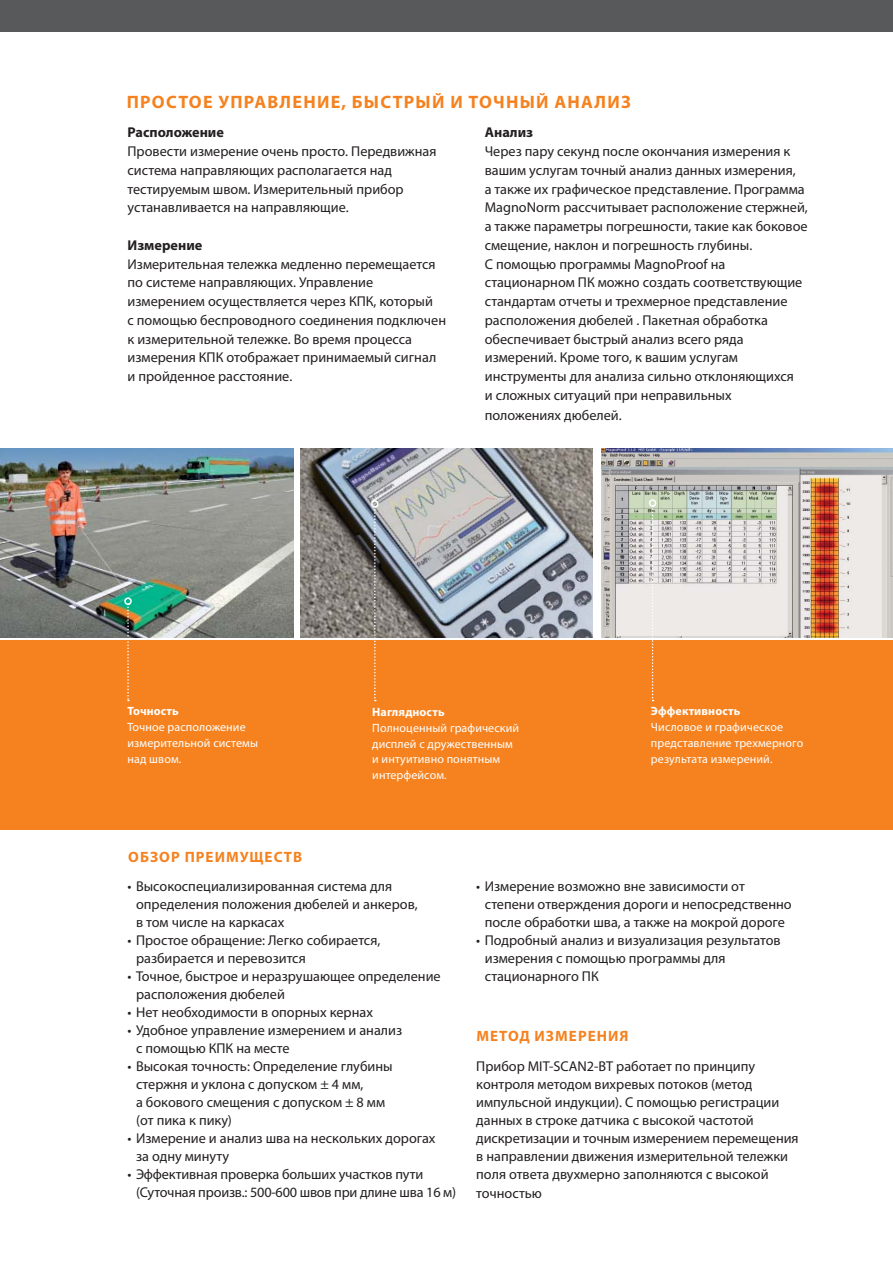
<style>
.page{position:relative;width:893px;height:1263px;background:#fff}
.page>*{position:absolute;margin:0;border:0;box-sizing:border-box;transform-origin:0 0}
.t1{font:700 18px "Myriad Pro";letter-spacing:.07em;color:#f5821f}
.t2{font:700 15px "Myriad Pro";letter-spacing:.07em;color:#f5821f}
.t3{font:14.25px/18.8px "Myriad Pro";color:#231f20}
.t4{font:700 14.25px "Myriad Pro";color:#231f20}
.t5{font:12px/15.8px "Myriad Pro";letter-spacing:.01em;color:#fff}
.t6{font:700 12px "Myriad Pro";letter-spacing:.01em;color:#fff}
</style>
<div class="page">
<img style="left:0;top:449px;width:293px;height:189px">
<div style="left:0;top:640px;width:893px;height:189px;background:#f5821f"></div>
<img style="left:601px;top:449px;width:292px;height:189px">
<img style="left:300px;top:449px;width:292px;height:189px">
<svg style="left:127px;top:605px;width:2px;height:96px"></svg>
<div style="left:124px;top:597px;width:8px;height:8px;border:2px solid #fff;border-radius:50%"></div>
<svg style="left:374px;top:508px;width:2px;height:193px"></svg>
<div style="left:371px;top:500px;width:8px;height:8px;border:2px solid #fff;border-radius:50%"></div>
<svg style="left:652px;top:507px;width:1px;height:194px"></svg>
<div style="left:649px;top:499px;width:7px;height:8px;border:2px solid #fff;border-radius:50%"></div>
<div style="left:0;top:0;width:893px;height:32px;background:#58595b"></div>
<p class="t1" style="left:127px;top:95px;width:506px">ПРОСТОЕ УПРАВЛЕНИЕ, БЫСТРЫЙ И ТОЧНЫЙ АНАЛИЗ</p>
<p class="t4" style="left:128px;top:127px;width:98px">Расположение</p>
<p class="t3" style="left:128px;top:143px;width:311px">Провести измерение очень просто. Передвижная система направляющих располагается над тестируемым швом. Измерительный прибор устанавливается на направляющие.</p>
<p class="t4" style="left:128px;top:240px;width:76px">Измерение</p>
<p class="t3" style="left:128px;top:256px;width:320px">Измерительная тележка медленно перемещается по системе направляющих. Управление измерением осуществляется через КПК, который<br>с помощью беспроводного соединения подключен к измерительной тележке. Во время процесса измерения КПК отображает принимаемый сигнал и пройденное расстояние.</p>
<p class="t4" style="left:485px;top:127px;width:50px">Анализ</p>
<p class="t3" style="left:485px;top:143px;width:325px">Через пару секунд после окончания измерения к вашим услугам точный анализ данных измерения,<br>а также их графическое представление. Программа MagnoNorm рассчитывает расположение стержней, а также параметры погрешности, такие как боковое смещение, наклон и погрешность глубины.<br>С помощью программы MagnoProof на стационарном ПК можно создать соответствующие стандартам отчеты и трехмерное представление расположения дюбелей . Пакетная обработка обеспечивает быстрый анализ всего ряда измерений. Кроме того, к вашим услугам инструменты для анализа сильно отклоняющихся<br>и сложных ситуаций при неправильных</p>
<p class="t3" style="left:485px;top:407px;width:139px">положениях дюбелей.</p>
<p class="t6" style="left:128px;top:707px;width:53px">Точность</p>
<p class="t5" style="left:128px;top:720px;width:132px">Точное расположение измерительной системы над швом.</p>
<p class="t6" style="left:372px;top:708px;width:74px">Наглядность</p>
<p class="t5" style="left:372px;top:721px;width:148px">Полноценный графический дисплей с дружественным и интуитивно понятным интерфейсом.</p>
<p class="t6" style="left:651px;top:707px;width:91px">Эффективность</p>
<p class="t5" style="left:651px;top:720px;width:154px">Числовое и графическое представление трехмерного результата измерений.</p>
<p class="t2" style="left:128px;top:851px;width:176px">ОБЗОР ПРЕИМУЩЕСТВ</p>
<p class="t3" style="left:136px;top:879px;width:283px;line-height:18px;text-indent:-9px">• Высокоспециализированная система для определения положения дюбелей и анкеров, в том числе на каркасах</p>
<p class="t3" style="left:136px;top:933px;width:246px;line-height:18px;text-indent:-9px">• Простое обращение: Легко собирается, разбирается и перевозится</p>
<p class="t3" style="left:136px;top:969px;width:306px;line-height:18px;text-indent:-9px">• Точное, быстрое и неразрушающее определение расположения дюбелей</p>
<p class="t3" style="left:128px;top:1004px;width:247px">• Нет необходимости в опорных кернах</p>
<p class="t3" style="left:136px;top:1023px;width:268px;line-height:18px;text-indent:-9px">• Удобное управление измерением и анализ с помощью КПК на месте</p>
<p class="t3" style="left:136px;top:1059px;width:258px;line-height:18px;text-indent:-9px">• Высокая точность: Определение глубины стержня и уклона с допуском ± 4 мм,<br>а бокового смещения с допуском ± 8 мм (от пика к пику)</p>
<p class="t3" style="left:136px;top:1131px;width:301px;line-height:18px;text-indent:-9px">• Измерение и анализ шва на нескольких дорогах за одну минуту</p>
<p class="t3" style="left:136px;top:1167px;width:322px;line-height:18px;text-indent:-9px">• Эффективная проверка больших участков пути (Суточная произв.: 500-600 швов при длине шва 16 м)</p>
<p class="t3" style="left:485px;top:879px;width:308px;line-height:18px;text-indent:-9px">• Измерение возможно вне зависимости от степени отверждения дороги и непосредственно после обработки шва, а также на мокрой дороге</p>
<p class="t3" style="left:485px;top:933px;width:297px;line-height:18px;text-indent:-9px">• Подробный анализ и визуализация результатов измерения с помощью программы для стационарного ПК</p>
<p class="t2" style="left:476px;top:1030px;width:154px">МЕТОД ИЗМЕРЕНИЯ</p>
<p class="t3" style="left:476px;top:1059px;width:324px;line-height:18px">Прибор MIT-SCAN2-BT работает по принципу контроля методом вихревых потоков (метод импульсной индукции). С помощью регистрации данных в строке датчика с высокой частотой дискретизации и точным измерением перемещения в направлении движения измерительной тележки поля ответа двухмерно заполняются с высокой</p>
<p class="t3" style="left:476px;top:1186px;width:67px">точностью</p>
</div>
